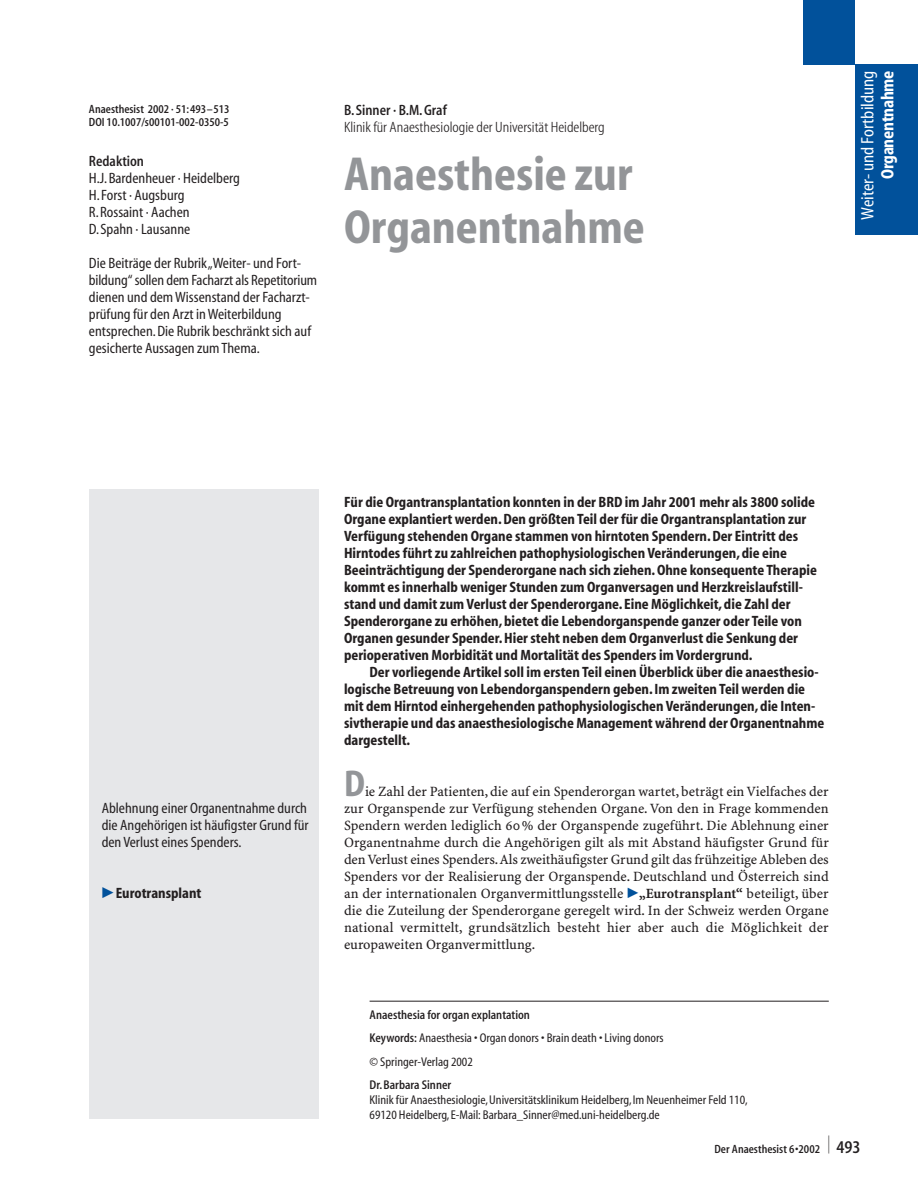
<style>
.page{position:relative;width:918px;height:1203px;background:#fff}
.page>*{position:absolute;margin:0;border:0;box-sizing:border-box;transform-origin:0 0}
.t1{font:700 condensed 48px/52.8px "S Myriad";color:#939598}
.t2{font:700 condensed 37.5px "S Myriad";color:#939598}
.t3{font:condensed 18px "S Myriad";color:#fff}
.t4{font:700 condensed 18px "S Myriad";letter-spacing:-.015em;color:#fff}
.t5{font:700 condensed 15px/17px "S Myriad";color:#231f20}
.t6{font:condensed 15px/17px "S Myriad";color:#231f20}
.t7{font:300 condensed 15px "S Myriad";color:#231f20}
.t8{font:600 condensed 15px "S Myriad";color:#231f20}
.t9{font:14.25px/17px "S Minion Plus";color:#231f20;text-align:justify}
.t10{font:condensed 12.75px/23.5px "S Myriad";color:#231f20}
.t11{font:600 condensed 12.75px "S Myriad";color:#231f20}
.t12{font:600 condensed 12px/12.8px "S Myriad";color:#231f20}
.s1{font-family:"Mathematical Pi Six";font-weight:400;font-stretch:normal;color:#01519b}
.s2{font-family:"Mathematical Pi Six";color:#01519b}
.s3{font-weight:700}
.s4{font-weight:600}
.s5{font-size:18px}
</style>
<div class="page">
<div style="left:855px;top:65px;width:63px;height:170px;background:#01519b"></div>
<div style="left:804px;top:0;width:51px;height:64px;background:#01519b"></div>
<div style="left:89px;top:490px;width:230px;height:629px;background:#e6e7e9"></div>
<hr style="left:370px;top:1001px;width:459px;height:1px;background:#231f20">
<p class="t12" style="left:89px;top:104px;width:142px">Anaesthesist 2002 · 51:493–513<br>DOI 10.1007/s00101-002-0350-5</p>
<p class="t8" style="left:89px;top:156px;width:57px">Redaktion</p>
<p class="t6" style="left:89px;top:170px;width:153px">H.J.Bardenheuer · Heidelberg<br>H.Forst · Augsburg<br>R.Rossaint · Aachen<br>D.Spahn · Lausanne</p>
<p class="t6" style="left:89px;top:255px;width:230px">Die Beiträge der Rubrik „Weiter- und Fort&shy;bildung“ sollen dem Facharzt als Repetitorium dienen und dem Wissenstand der Facharzt&shy;prüfung für den Arzt in Weiterbildung entsprechen.Die Rubrik beschränkt sich auf gesicherte Aussagen zum Thema.</p>
<p class="t8" style="left:344px;top:105px;width:104px">B.Sinner · B.M.Graf</p>
<p class="t7" style="left:344px;top:118px;width:262px">Klinik für Anaesthesiologie der Universität Heidelberg</p>
<h1 class="t1" style="left:344px;top:152px;width:302px">Anaesthesie zur<br>Organentnahme</h1>
<p class="t3" style="left:857px;top:220px;width:151px;rotate:-90deg">Weiter- und Fortbildung</p>
<p class="t4" style="left:881px;top:179px;width:110px;rotate:-90deg">Organentnahme</p>
<p class="t6" style="left:102px;top:799px;width:208px;text-align:justify">Ablehnung einer Organentnahme durch die Angehörigen ist häufigster Grund für den Verlust eines Spenders.</p>
<p class="t5" style="left:102px;top:886px;width:101px"><span class="s1">-</span>Eurotransplant</p>
<p class="t5" style="left:344px;top:495px;width:474px">Für die Organtransplantation konnten in der BRD im Jahr 2001 mehr als 3800 solide Organe explantiert werden. Den größten Teil der für die Organtransplantation zur Verfügung stehenden Organe stammen von hirntoten Spendern. Der Eintritt des Hirntodes führt zu zahlreichen pathophysiologischen Veränderungen, die eine Beeinträchtigung der Spenderorgane nach sich ziehen. Ohne konsequente Therapie kommt es innerhalb weniger Stunden zum Organversagen und Herzkreislaufstill&shy;stand und damit zum Verlust der Spenderorgane. Eine Möglichkeit, die Zahl der Spenderorgane zu erhöhen, bietet die Lebendorganspende ganzer oder Teile von Organen gesunder Spender. Hier steht neben dem Organverlust die Senkung der perioperativen Morbidität und Mortalität des Spenders im Vordergrund.</p>
<p class="t5" style="left:344px;top:665px;width:482px;text-indent:26px">Der vorliegende Artikel soll im ersten Teil einen Überblick über die anaesthesio&shy;logische Betreuung von Lebendorganspendern geben. Im zweiten Teil werden die mit dem Hirntod einhergehenden pathophysiologischen Veränderungen, die Inten&shy;sivtherapie und das anaesthesiologische Management während der Organentnahme dargestellt.</p>
<h2 class="t2" style="left:344px;top:769px;width:22px">D</h2>
<p class="t9" style="left:344px;top:784px;width:486px;text-indent:21px">ie Zahl der Patienten, die auf ein Spenderorgan wartet, beträgt ein Vielfaches der zur Organspende zur Verfügung stehenden Organe. Von den in Frage kommenden Spendern werden lediglich 60% der Organspende zugeführt. Die Ablehnung einer Organentnahme durch die Angehörigen gilt als mit Abstand häufigster Grund für den Verlust eines Spenders.Als zweithäufigster Grund gilt das frühzeitige Ableben des Spenders vor der Realisierung der Organspende. Deutschland und Österreich sind an der internationalen Organvermittlungsstelle <span class="s2">-</span><span class="s3">„Eurotransplant“</span> beteiligt, über die die Zuteilung der Spenderorgane geregelt wird. In der Schweiz werden Organe national vermittelt, grundsätzlich besteht hier aber auch die Möglichkeit der europaweiten Organvermittlung.</p>
<p class="t10" style="left:370px;top:1002px;width:296px"><span class="s4">Anaesthesia for organ explantation<br>Keywords:</span> Anaesthesia • Organ donors • Brain death • Living donors © Springer-Verlag 2002</p>
<p class="t11" style="left:370px;top:1080px;width:83px">Dr.Barbara Sinner</p>
<p class="t10" style="left:370px;top:1092px;width:380px;line-height:15px">Klinik für Anaesthesiologie,Universitätsklinikum Heidelberg,Im Neuenheimer Feld 110,<br>69120 Heidelberg,E-Mail: Barbara_Sinner@med.uni-heidelberg.de</p>
<p class="t12" style="left:715px;top:1144px;width:148px">Der Anaesthesist 6•2002 <sup>|</sup> <span class="s5">493</span></p>
</div>
